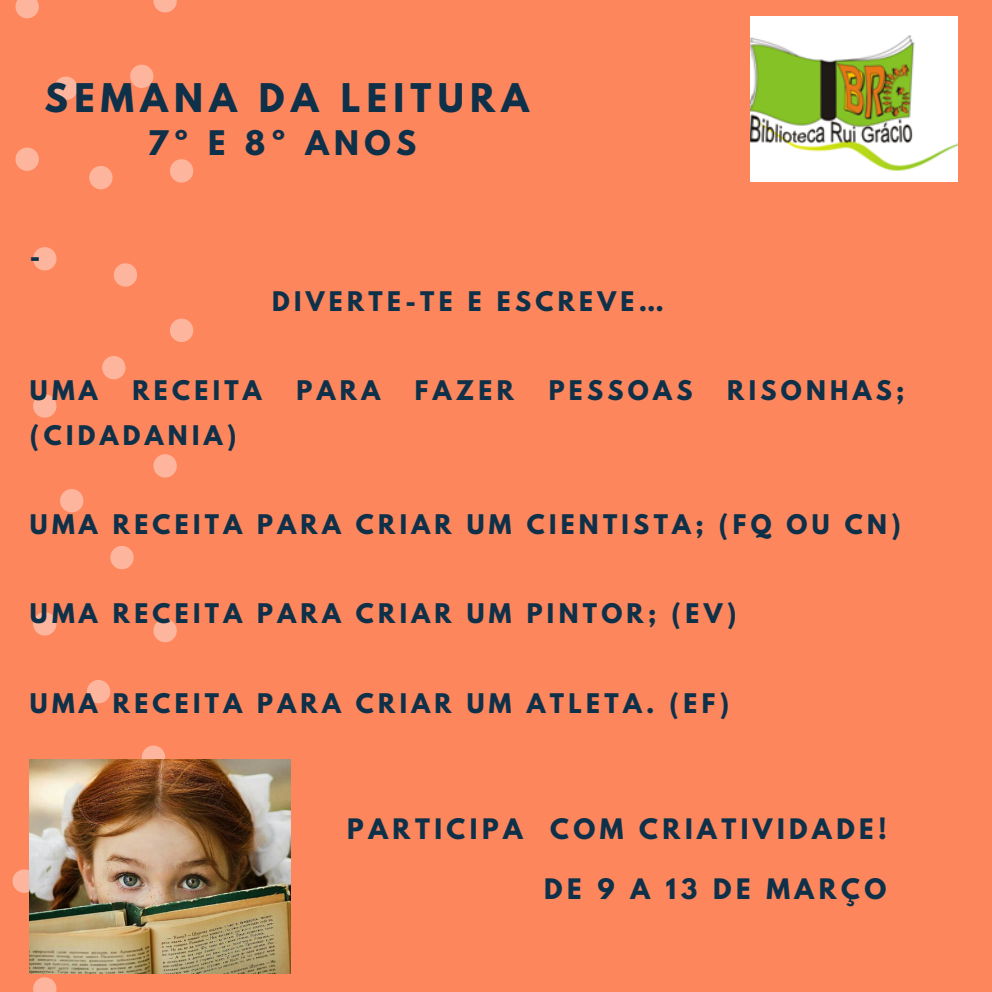
<style>
.page{position:relative;width:992px;height:992px;background:#fd865d}
.page>*{position:absolute;margin:0;border:0;box-sizing:border-box;transform-origin:0 0}
.t1{font:700 35px "League Spartan";letter-spacing:.18em;color:#0e3149}
.t2{font:700 30px "League Spartan";letter-spacing:.18em;color:#0e3149}
.t3{font:700 25px "League Spartan";letter-spacing:.18em;color:#0e3149}
.t4{font:700 24px "League Spartan";letter-spacing:.18em;color:#0e3149}
</style>
<div class="page">
<svg style="left:33px;top:612px;width:23px;height:23px"></svg>
<svg style="left:153px;top:454px;width:24px;height:23px"></svg>
<svg style="left:102px;top:356px;width:23px;height:23px"></svg>
<svg style="left:170px;top:159px;width:23px;height:24px"></svg>
<svg style="left:142px;top:745px;width:23px;height:14px"></svg>
<svg style="left:54px;top:77px;width:24px;height:23px"></svg>
<svg style="left:33px;top:394px;width:23px;height:24px"></svg>
<svg style="left:114px;top:263px;width:23px;height:24px"></svg>
<svg style="left:16px;top:148px;width:23px;height:23px"></svg>
<svg style="left:13px;top:869px;width:17px;height:24px"></svg>
<svg style="left:110px;top:546px;width:24px;height:23px"></svg>
<svg style="left:153px;top:0;width:24px;height:12px"></svg>
<svg style="left:87px;top:680px;width:23px;height:23px"></svg>
<svg style="left:153px;top:619px;width:24px;height:23px"></svg>
<svg style="left:33px;top:247px;width:23px;height:23px"></svg>
<svg style="left:33px;top:977px;width:23px;height:15px"></svg>
<svg style="left:170px;top:319px;width:23px;height:23px"></svg>
<svg style="left:60px;top:489px;width:23px;height:23px"></svg>
<svg style="left:89px;top:166px;width:24px;height:23px"></svg>
<svg style="left:130px;top:65px;width:23px;height:23px"></svg>
<svg style="left:16px;top:0;width:23px;height:18px"></svg>
<img style="left:751px;top:17px;width:206px;height:165px">
<img style="left:30px;top:759px;width:261px;height:214px">
<h1 class="t1" style="left:45px;top:80px;width:486px">SEMANA DA LEITURA</h1>
<p class="t2" style="left:148px;top:128px;width:270px">7º E 8º ANOS</p>
<p class="t4" style="left:30px;top:244px;width:12px">-</p>
<p class="t4" style="left:272px;top:289px;width:393px">DIVERTE-TE E ESCREVE…</p>
<p class="t4" style="left:30px;top:378px;width:69px">UMA</p>
<p class="t4" style="left:133px;top:378px;width:131px">RECEITA</p>
<p class="t4" style="left:297px;top:378px;width:85px">PARA</p>
<p class="t4" style="left:415px;top:378px;width:101px">FAZER</p>
<p class="t4" style="left:549px;top:378px;width:145px">PESSOAS</p>
<p class="t4" style="left:727px;top:378px;width:179px">RISONHAS;</p>
<p class="t4" style="left:30px;top:423px;width:208px">(CIDADANIA)</p>
<p class="t4" style="left:30px;top:512px;width:872px">UMA RECEITA PARA CRIAR UM CIENTISTA; (FQ OU CN)</p>
<p class="t4" style="left:30px;top:602px;width:708px">UMA RECEITA PARA CRIAR UM PINTOR; (EV)</p>
<p class="t4" style="left:30px;top:691px;width:701px">UMA RECEITA PARA CRIAR UM ATLETA. (EF)</p>
<p class="t3" style="left:347px;top:816px;width:541px">PARTICIPA COM CRIATIVIDADE!</p>
<p class="t3" style="left:544px;top:876px;width:344px">DE 9 A 13 DE MARÇO</p>
</div>
